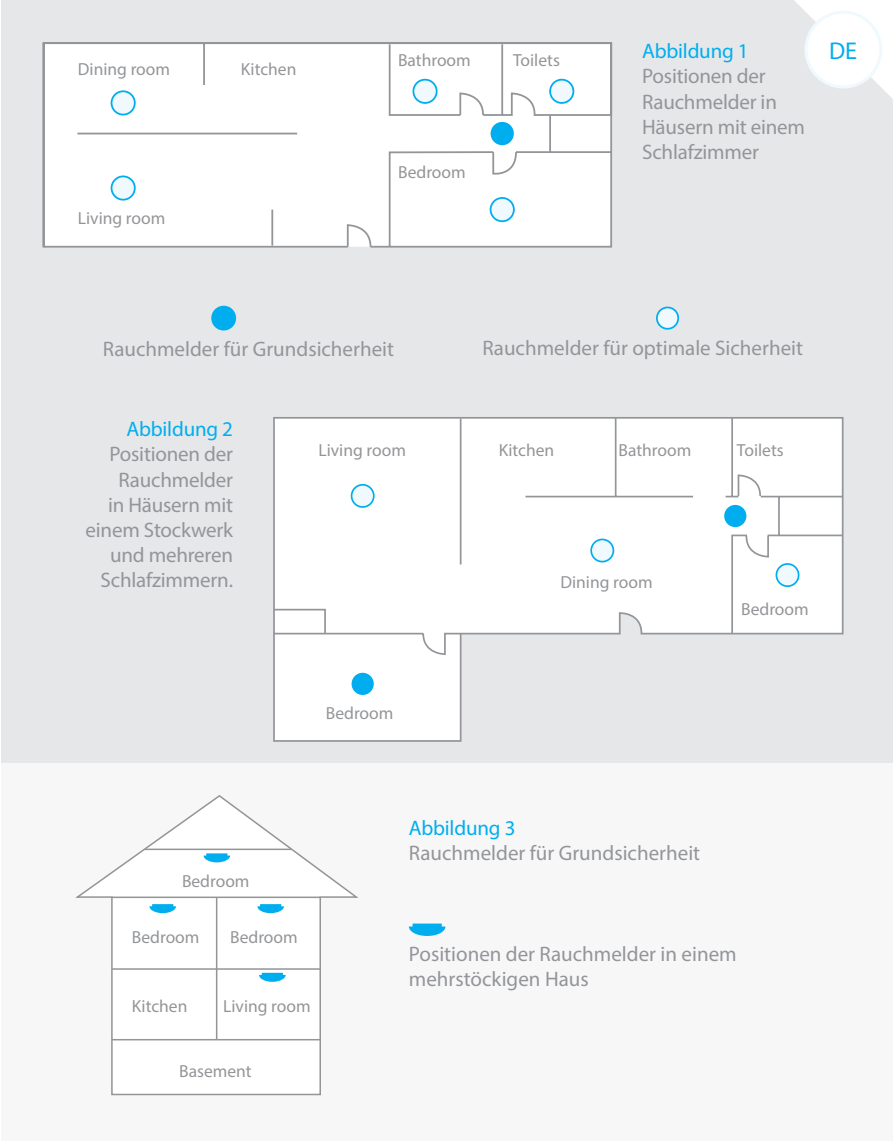
<style>
.page{position:relative;width:893px;height:1141px;background:#fff}
.page>*{position:absolute;margin:0;border:0;box-sizing:border-box;transform-origin:0 0}
.t1{font:24.5px "Myriad Pro";color:#00aeef}
.t2{font:21px/25.2px "Myriad Pro";color:#939598}
.t3{font:21px "Myriad Pro";letter-spacing:-.01em;color:#00aeef}
.t4{font:17.5px "Myriad Pro";color:#939598}
</style>
<div class="page">
<div style="left:2px;top:0;width:891px;height:772px;background:#e6e7e9"></div>
<div style="left:2px;top:763px;width:891px;height:378px;background:#f7f7f8"></div>
<div style="left:42px;top:42px;width:571px;height:206px;background:#fff"></div>
<div style="left:112px;top:176px;width:23px;height:24px;background:#f0f9fd;border-radius:50%"></div>
<div style="left:111px;top:175px;width:25px;height:26px;border:2px solid #00aeef;border-radius:50%"></div>
<div style="left:112px;top:91px;width:23px;height:24px;background:#f0f9fd;border-radius:50%"></div>
<div style="left:111px;top:90px;width:25px;height:25px;border:2px solid #00aeef;border-radius:50%"></div>
<div style="left:413px;top:80px;width:24px;height:23px;background:#f0f9fd;border-radius:50%"></div>
<div style="left:412px;top:79px;width:26px;height:25px;border:2px solid #00aeef;border-radius:50%"></div>
<div style="left:550px;top:80px;width:23px;height:23px;background:#f0f9fd;border-radius:50%"></div>
<div style="left:549px;top:79px;width:25px;height:25px;border:2px solid #00aeef;border-radius:50%"></div>
<svg style="left:346px;top:92px;width:172px;height:156px;background:#f3f8f9"></svg>
<div style="left:213px;top:307px;width:21px;height:22px;background:#00aeef;border-radius:50%"></div>
<div style="left:211px;top:306px;width:25px;height:25px;border:4px solid #00aeef;border-radius:50%"></div>
<div style="left:657px;top:307px;width:21px;height:22px;background:#f0f9fd;border-radius:50%"></div>
<div style="left:656px;top:307px;width:23px;height:23px;border:2px solid #00aeef;border-radius:50%"></div>
<div style="left:273px;top:417px;width:186px;height:191px;background:#fff"></div>
<div style="left:352px;top:485px;width:22px;height:22px;background:#f0f9fd;border-radius:50%"></div>
<div style="left:351px;top:484px;width:24px;height:24px;border:2px solid #00aeef;border-radius:50%"></div>
<svg style="left:459px;top:417px;width:385px;height:218px;background:#f8fafa"></svg>
<svg style="left:273px;top:608px;width:347px;height:134px"></svg>
<div style="left:352px;top:673px;width:22px;height:22px;background:#00aeef;border-radius:50%"></div>
<svg style="left:409px;top:924px;width:36px;height:12px"></svg>
<svg style="left:75px;top:795px;width:284px;height:301px"></svg>
<svg style="left:204px;top:853px;width:26px;height:9px"></svg>
<svg style="left:149px;top:904px;width:27px;height:9px"></svg>
<svg style="left:257px;top:904px;width:27px;height:9px"></svg>
<svg style="left:259px;top:973px;width:27px;height:9px"></svg>
<hr style="left:112px;top:897px;width:208px;height:1px;background:#939598">
<hr style="left:216px;top:897px;width:1px;height:143px;background:#939598">
<hr style="left:112px;top:968px;width:208px;height:2px;background:#939598">
<hr style="left:112px;top:1039px;width:208px;height:1px;background:#939598">
<hr style="left:145px;top:849px;width:146px;height:1px;background:#939598">
<svg style="left:794px;top:0;width:99px;height:99px"></svg>
<div style="left:806px;top:12px;width:75px;height:75px;background:#fff;border-radius:50%"></div>
<div style="left:804px;top:11px;width:78px;height:78px;border:3px solid #f0f9fd;border-radius:50%"></div>
<p class="t4" style="left:78px;top:58px;width:94px">Dining room</p>
<p class="t4" style="left:241px;top:58px;width:57px">Kitchen</p>
<p class="t4" style="left:78px;top:208px;width:89px">Living room</p>
<p class="t4" style="left:398px;top:50px;width:74px">Bathroom</p>
<p class="t4" style="left:398px;top:162px;width:69px">Bedroom</p>
<p class="t4" style="left:513px;top:50px;width:48px">Toilets</p>
<p class="t3" style="left:642px;top:38px;width:108px">Abbildung 1</p>
<p class="t2" style="left:642px;top:63px;width:164px">Positionen der<br>Rauchmelder in<br>Häusern mit einem<br>Schlafzimmer</p>
<p class="t1" style="left:829px;top:35px;width:30px">DE</p>
<p class="t2" style="left:103px;top:336px;width:293px">Rauchmelder für Grundsicherheit</p>
<p class="t2" style="left:482px;top:335px;width:322px">Rauchmelder für optimale Sicherheit</p>
<p class="t3" style="left:127px;top:416px;width:108px">Abbildung 2</p>
<p class="t2" style="left:86px;top:441px;width:149px;text-align:right">Positionen der<br>Rauchmelder<br>in Häusern mit einem Stockwerk und mehreren<br>Schlafzimmern.</p>
<p class="t4" style="left:318px;top:440px;width:89px">Living room</p>
<p class="t4" style="left:499px;top:440px;width:57px">Kitchen</p>
<p class="t4" style="left:619px;top:440px;width:74px">Bathroom</p>
<p class="t4" style="left:737px;top:440px;width:48px">Toilets</p>
<p class="t4" style="left:326px;top:702px;width:69px">Bedroom</p>
<p class="t4" style="left:560px;top:572px;width:94px">Dining room</p>
<p class="t4" style="left:741px;top:599px;width:69px">Bedroom</p>
<p class="t4" style="left:182px;top:871px;width:69px">Bedroom</p>
<p class="t4" style="left:132px;top:926px;width:69px">Bedroom</p>
<p class="t4" style="left:230px;top:926px;width:69px">Bedroom</p>
<p class="t4" style="left:132px;top:995px;width:57px">Kitchen</p>
<p class="t4" style="left:223px;top:995px;width:89px">Living room</p>
<p class="t4" style="left:179px;top:1060px;width:74px">Basement</p>
<p class="t3" style="left:409px;top:815px;width:108px">Abbildung 3</p>
<p class="t2" style="left:409px;top:840px;width:293px">Rauchmelder für Grundsicherheit</p>
<p class="t2" style="left:409px;top:941px;width:329px">Positionen der Rauchmelder in einem mehrstöckigen Haus</p>
</div>
